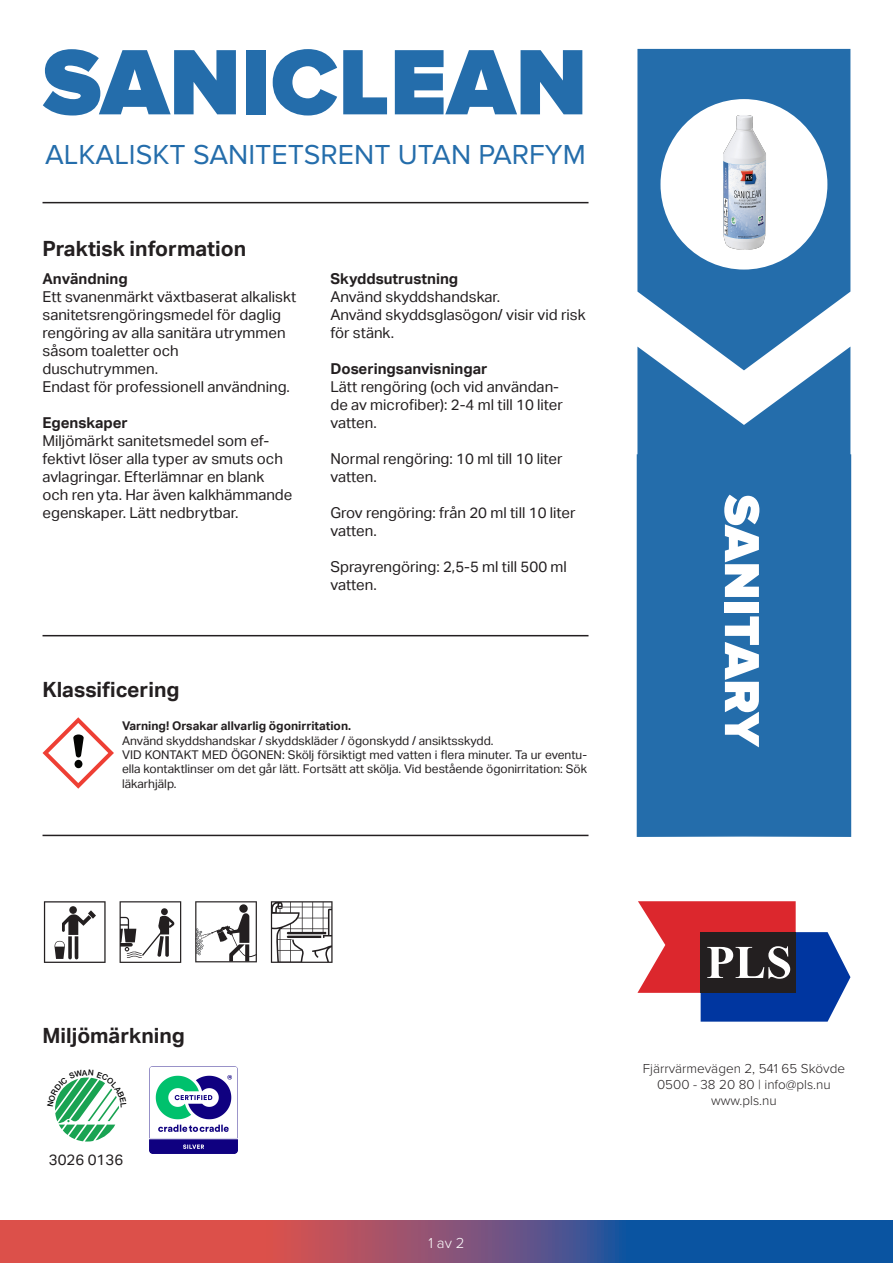
<style>
.page{position:relative;width:893px;height:1263px;background:#fff}
.page>*{position:absolute;margin:0;border:0;box-sizing:border-box;transform-origin:0 0}
.t1{font:900 96.3px "Proxima Nova";color:#246dab}
.t2{font:900 51px "Proxima Nova";letter-spacing:-.01em;color:#fff}
.t3{font:28.5px "Proxima Nova";color:#246dab}
.t4{font:700 21px "Aktiv Grotesk";color:#231f20}
.t5{font:15px/18px "Aktiv Grotesk";color:#231f20}
.t6{font:700 15px "Aktiv Grotesk";color:#231f20}
.t7{font:300 15px "Proxima Nova";color:#fff}
.t8{font:300 13.5px "Proxima Nova";color:#231f20}
.t9{font:12px/14.4px "Aktiv Grotesk";color:#231f20;text-align:justify}
.t10{font:700 12px "Aktiv Grotesk";color:#231f20}
</style>
<div class="page">
<svg style="left:637px;top:901px;width:213px;height:121px"></svg>
<hr style="left:43px;top:202px;width:545px;height:1px;background:#231f20">
<svg style="left:637px;top:49px;width:213px;height:298px;background:#3b7cb4"></svg>
<svg style="left:637px;top:347px;width:213px;height:106px;fill:#246dab"></svg>
<div style="left:636px;top:453px;width:216px;height:384px;background:#246dab"></div>
<div style="left:660px;top:99px;width:167px;height:171px;background:#fff;border-radius:50%"></div>
<svg style="left:0;top:1220px;width:893px;height:43px;background:#7a5276"></svg>
<hr style="left:43px;top:835px;width:545px;height:1px;background:#231f20">
<hr style="left:43px;top:635px;width:545px;height:1px;background:#231f20">
<img style="left:723px;top:115px;width:43px;height:135px">
<svg style="left:43px;top:717px;width:71px;height:72px"></svg>
<svg style="left:271px;top:901px;width:62px;height:62px"></svg>
<svg style="left:195px;top:901px;width:62px;height:61px"></svg>
<svg style="left:120px;top:901px;width:61px;height:62px"></svg>
<svg style="left:44px;top:901px;width:62px;height:62px"></svg>
<img style="left:150px;top:1066px;width:87px;height:87px">
<svg style="left:55px;top:1077px;width:64px;height:64px"></svg>
<p class="t1" style="left:43px;top:27px;width:546px">SANICLEAN</p>
<p class="t3" style="left:45px;top:138px;width:542px">ALKALISKT SANITETSRENT UTAN PARFYM</p>
<p class="t4" style="left:43px;top:236px;width:205px">Praktisk information</p>
<p class="t6" style="left:43px;top:270px;width:87px">Användning</p>
<p class="t5" style="left:43px;top:287px;width:255px">Ett svanenmärkt växtbaserat alkaliskt sanitetsrengöringsmedel för daglig rengöring av alla sanitära utrymmen såsom toaletter och</p>
<p class="t5" style="left:43px;top:359px;width:117px">duschutrymmen.</p>
<p class="t5" style="left:43px;top:377px;width:249px">Endast för professionell användning.</p>
<p class="t6" style="left:43px;top:414px;width:87px">Egenskaper</p>
<p class="t5" style="left:43px;top:431px;width:242px">Miljömärkt sanitetsmedel som ef&shy;fektivt löser alla typer av smuts och avlagringar. Efterlämnar en blank</p>
<p class="t5" style="left:43px;top:485px;width:251px">och ren yta. Har även kalkhämmande egenskaper. Lätt nedbrytbar.</p>
<p class="t6" style="left:330px;top:270px;width:129px">Skyddsutrustning</p>
<p class="t5" style="left:330px;top:287px;width:171px">Använd skyddshandskar.</p>
<p class="t5" style="left:330px;top:305px;width:257px">Använd skyddsglasögon/ visir vid risk för stänk.</p>
<p class="t6" style="left:330px;top:360px;width:159px">Doseringsanvisningar</p>
<p class="t5" style="left:330px;top:377px;width:234px">Lätt rengöring (och vid användan&shy;de av microfiber): 2-4 ml till 10 liter vatten.</p>
<p class="t5" style="left:330px;top:449px;width:234px">Normal rengöring: 10 ml till 10 liter vatten.</p>
<p class="t5" style="left:330px;top:503px;width:247px">Grov rengöring: från 20 ml till 10 liter vatten.</p>
<p class="t5" style="left:330px;top:557px;width:238px">Sprayrengöring: 2,5-5 ml till 500 ml vatten.</p>
<p class="t4" style="left:43px;top:678px;width:139px">Klassificering</p>
<p class="t10" style="left:122px;top:719px;width:231px">Varning! Orsakar allvarlig ögonirritation.</p>
<p class="t9" style="left:122px;top:733px;width:373px">Använd skyddshandskar / skyddskläder / ögonskydd / ansiktsskydd.</p>
<p class="t9" style="left:122px;top:748px;width:466px">VID KONTAKT MED ÖGONEN: Skölj försiktigt med vatten i flera minuter. Ta ur eventu&shy;ella kontaktlinser om det går lätt. Fortsätt att skölja. Vid bestående ögonirritation: Sök läkarhjälp.</p>
<p class="t2" style="left:771px;top:494px;width:255px;rotate:90deg">SANITARY</p>
<p class="t4" style="left:43px;top:1024px;width:144px">Miljömärkning</p>
<p class="t5" style="left:49px;top:1150px;width:76px">3026 0136</p>
<p class="t7" style="left:428px;top:1231px;width:38px">1 av 2</p>
<p class="t8" style="left:643px;top:1058px;width:204px">Fjärrvärmevägen 2, 541 65 Skövde</p>
<p class="t8" style="left:657px;top:1074px;width:175px">0500 - 38 20 80 | info@pls.nu</p>
<p class="t8" style="left:711px;top:1090px;width:67px">www.pls.nu</p>
</div>
